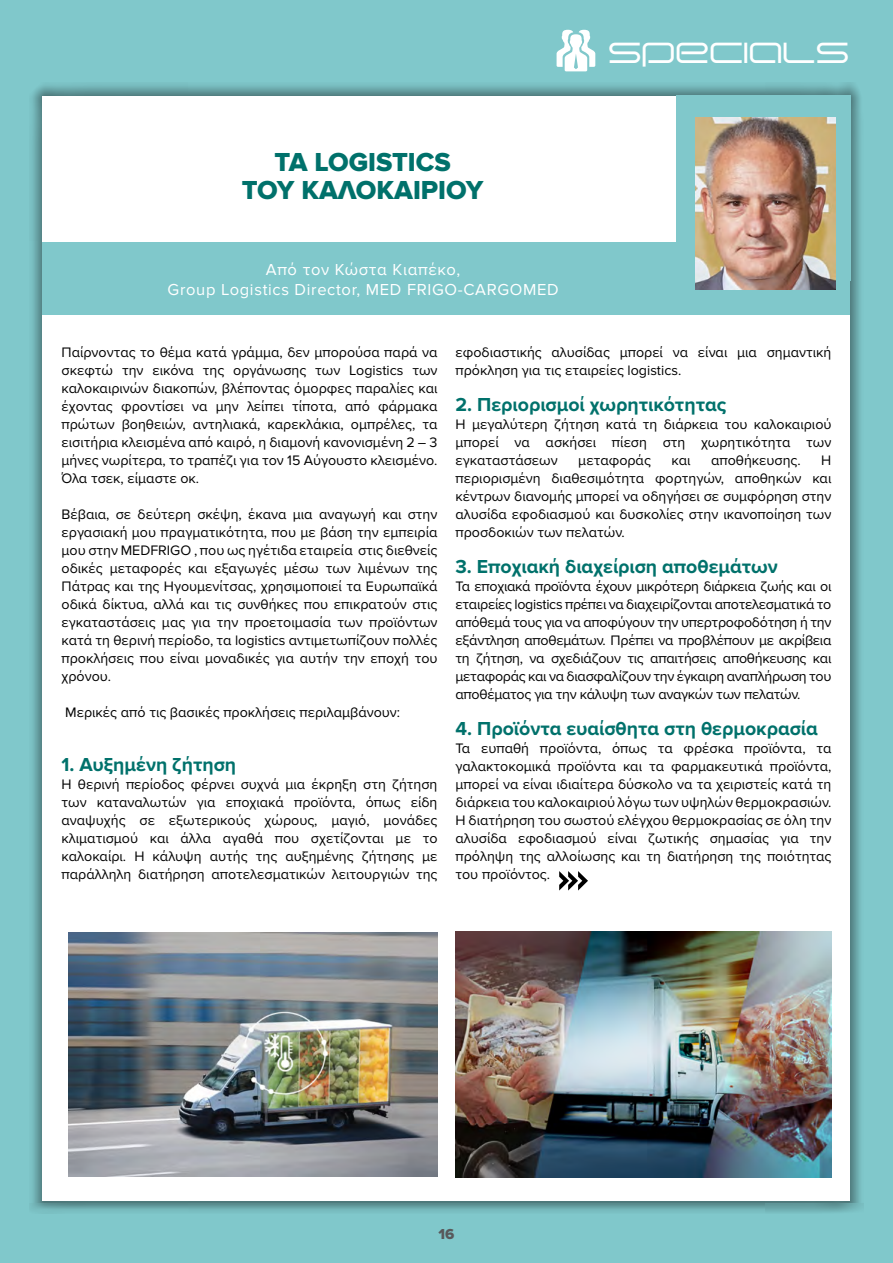
<style>
.page{position:relative;width:893px;height:1263px;background:#80c8cb}
.page>*{position:absolute;margin:0;border:0;box-sizing:border-box;transform-origin:0 0}
.t1{font:27px/28.5px "Proxima Nova Extrabld";color:#00716b;text-align:center}
.t2{font:25.5px "Eva";color:#fff}
.t3{font:700 19.5px "Proxima Nova";color:#00716b}
.t4{font:16.5px/19.8px "Proxima Nova";letter-spacing:.04em;color:#fff;text-align:center}
.t5{font:15px "Proxima Nova Extrabld";color:#58595b}
.t6{font:14.25px/18px "Proxima Nova";color:#000;text-align:justify}
</style>
<div class="page">
<div style="left:29px;top:82px;width:835px;height:1132px;background:#000;opacity:.4"></div>
<div style="left:43px;top:96px;width:807px;height:1104px;background:#fff"></div>
<svg style="left:557px;top:30px;width:38px;height:41px"></svg>
<div style="left:43px;top:242px;width:807px;height:73px;background:#80c8cb"></div>
<div style="left:676px;top:96px;width:174px;height:185px;background:#80c8cb"></div>
<img style="left:695px;top:117px;width:141px;height:172px">
<svg style="left:559px;top:871px;width:29px;height:19px"></svg>
<img style="left:68px;top:932px;width:369px;height:245px">
<img style="left:455px;top:931px;width:376px;height:247px">
<h1 class="t1" style="left:242px;top:148px;width:244px">ΤΑ LOGISTICS<br>ΤΟΥ ΚΑΛΟΚΑΙΡΙΟΎ</h1>
<p class="t4" style="left:168px;top:260px;width:393px">Από τον Κώστα Κιαπέκο,<br>Group Logistics Director, MED FRIGO-CARGOMED</p>
<h2 class="t2" style="left:610px;top:37px;width:242px">SPECIALS</h2>
<p class="t6" style="left:62px;top:343px;width:377px">Παίρνοντας το θέμα κατά γράμμα, δεν μπορούσα παρά να σκεφτώ την εικόνα της οργάνωσης των Logistics των καλοκαιρινών διακοπών, βλέποντας όμορφες παραλίες και έχοντας φροντίσει να μην λείπει τίποτα, από φάρμακα πρώτων βοηθειών, αντηλιακά, καρεκλάκια, ομπρέλες, τα εισιτήρια κλεισμένα από καιρό, η διαμονή κανονισμένη 2 – 3 μήνες νωρίτερα, το τραπέζι για τον 15 Αύγουστο κλεισμένο.<br>Όλα τσεκ, είμαστε οκ.</p>
<p class="t6" style="left:62px;top:505px;width:377px">Βέβαια, σε δεύτερη σκέψη, έκανα μια αναγωγή και στην εργασιακή μου πραγματικότητα, που με βάση την εμπειρία μου στην MEDFRIGO , που ως ηγέτιδα εταιρεία στις διεθνείς οδικές μεταφορές και εξαγωγές μέσω των λιμένων της Πάτρας και της Ηγουμενίτσας, χρησιμοποιεί τα Ευρωπαϊκά οδικά δίκτυα, αλλά και τις συνθήκες που επικρατούν στις εγκαταστάσεις μας για την προετοιμασία των προϊόντων κατά τη θερινή περίοδο, τα logistics αντιμετωπίζουν πολλές προκλήσεις που είναι μοναδικές για αυτήν την εποχή του χρόνου.</p>
<p class="t6" style="left:65px;top:703px;width:336px">Μερικές από τις βασικές προκλήσεις περιλαμβάνουν:</p>
<h3 class="t3" style="left:62px;top:753px;width:176px">1. Αυξημένη ζήτηση</h3>
<p class="t6" style="left:62px;top:775px;width:377px">Η θερινή περίοδος φέρνει συχνά μια έκρηξη στη ζήτηση των καταναλωτών για εποχιακά προϊόντα, όπως είδη αναψυχής σε εξωτερικούς χώρους, μαγιό, μονάδες κλιματισμού και άλλα αγαθά που σχετίζονται με το καλοκαίρι. Η κάλυψη αυτής της αυξημένης ζήτησης με παράλληλη διατήρηση αποτελεσματικών λειτουργιών της</p>
<p class="t6" style="left:455px;top:343px;width:377px">εφοδιαστικής αλυσίδας μπορεί να είναι μια σημαντική πρόκληση για τις εταιρείες logistics.</p>
<h3 class="t3" style="left:455px;top:393px;width:272px">2. Περιορισμοί χωρητικότητας</h3>
<p class="t6" style="left:455px;top:415px;width:377px">Η μεγαλύτερη ζήτηση κατά τη διάρκεια του καλοκαιριού μπορεί να ασκήσει πίεση στη χωρητικότητα των εγκαταστάσεων</p>
<p class="t6" style="left:578px;top:451px;width:74px">μεταφοράς</p>
<p class="t6" style="left:671px;top:451px;width:21px">και</p>
<p class="t6" style="left:711px;top:451px;width:91px">αποθήκευσης.</p>
<p class="t6" style="left:455px;top:451px;width:377px;text-indent:366px">Η περιορισμένη διαθεσιμότητα φορτηγών, αποθηκών και κέντρων διανομής μπορεί να οδηγήσει σε συμφόρηση στην αλυσίδα εφοδιασμού και δυσκολίες στην ικανοποίηση των προσδοκιών των πελατών.</p>
<h3 class="t3" style="left:455px;top:555px;width:324px">3. Εποχιακή διαχείριση αποθεμάτων</h3>
<p class="t6" style="left:455px;top:577px;width:377px">Τα εποχιακά προϊόντα έχουν μικρότερη διάρκεια ζωής και οι εταιρείες logistics πρέπει να διαχειρίζονται αποτελεσματικά το απόθεμά τους για να αποφύγουν την υπερτροφοδότηση ή την εξάντληση αποθεμάτων. Πρέπει να προβλέπουν με ακρίβεια τη ζήτηση, να σχεδιάζουν τις απαιτήσεις αποθήκευσης και μεταφοράς και να διασφαλίζουν την έγκαιρη αναπλήρωση του αποθέματος για την κάλυψη των αναγκών των πελατών.</p>
<h3 class="t3" style="left:455px;top:717px;width:364px">4. Προϊόντα ευαίσθητα στη θερμοκρασία</h3>
<p class="t6" style="left:455px;top:739px;width:377px">Τα ευπαθή προϊόντα, όπως τα φρέσκα προϊόντα, τα γαλακτοκομικά προϊόντα και τα φαρμακευτικά προϊόντα, μπορεί να είναι ιδιαίτερα δύσκολο να τα χειριστείς κατά τη διάρκεια του καλοκαιριού λόγω των υψηλών θερμοκρασιών.<br>Η διατήρηση του σωστού ελέγχου θερμοκρασίας σε όλη την αλυσίδα εφοδιασμού είναι ζωτικής σημασίας για την πρόληψη της αλλοίωσης και τη διατήρηση της ποιότητας του προϊόντος.</p>
<p class="t5" style="left:438px;top:1225px;width:17px">16</p>
</div>
